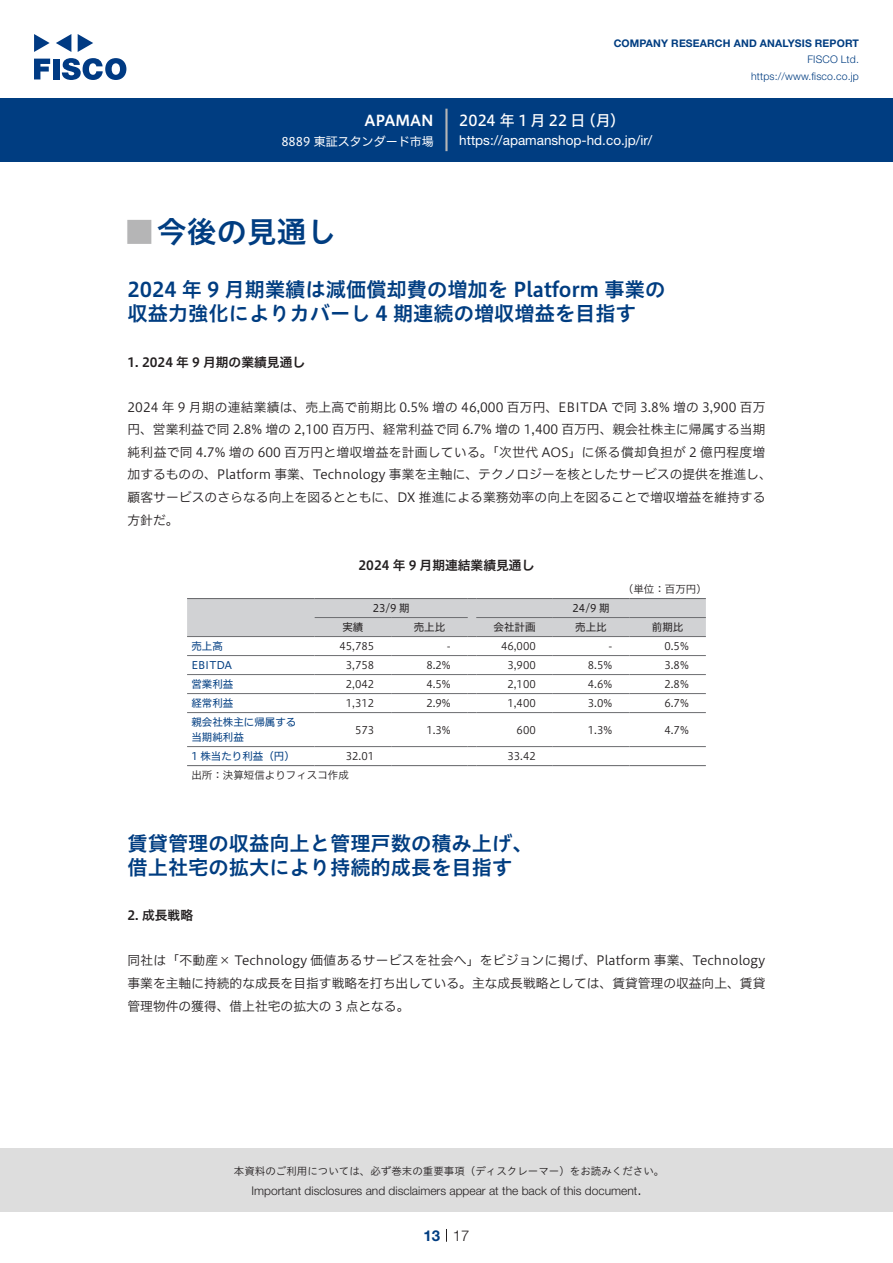
<style>
.page{position:relative;width:893px;height:1263px;background:#fff}
.page>*{position:absolute;margin:0;border:0;box-sizing:border-box;transform-origin:0 0}
.t1{font:30px "Hiragino UD Sans Std N W6";color:#003d81}
.t2{font:24px "Hiragino UD Sans Std N W6";color:#b5b5b6}
.中タイトル{font:20.25px/24px "Hiragino UD Sans Std W6";color:#003d81}
.t3{font:15px "Hiragino UD Sans F Std N W5";letter-spacing:.195em;color:#fff}
.t4{font:15px "Hiragino UD Sans F Std N W6";color:#fff}
.t5{font:300 15px "Helvetica Neue LT Std";color:#231f20}
.t6{font:700 15px "Helvetica Neue LT Std";color:#003d81}
.t7{font:13.5px "Helvetica Neue LT Std";color:#fff}
.本文{font:12.75px/22.5px "Hiragino UD Sans F Std N W3";color:#231f20}
.小タイトル{font:12.75px "Hiragino UD Sans F Std N W6";color:#231f20}
.チャートタイトル{font:12.75px "Hiragino UD Sans F Std N W6";color:#231f20}
.t8{font:300 12px "Helvetica Neue LT Std";color:#231f20}
.t9{font:12px "Hiragino UD Sans F Std N W4";color:#fff}
.表数字{font:10.5px "Hiragino UD Sans F Std N W3";color:#231f20}
.表左{font:10.5px "Hiragino UD Sans F Std N W4";color:#003d81}
.t10{font:10.5px "Hiragino UD Sans Std W3";color:#231f20}
.t11{font:700 10.5px "Helvetica Neue LT Std";letter-spacing:.015em;color:#003d81}
.t12{font:300 10.5px/16.5px "Helvetica Neue LT Std";letter-spacing:.015em;color:#003d81;text-align:right}
.表上{font:10.5px "Hiragino UD Sans F Std N W4";color:#231f20}
.表組み基本スタイル{font:10.5px "Hiragino UD Sans F Std N W3";color:#231f20}
.表単位{font:10.5px "Hiragino UD Sans F Std N W3";color:#231f20}
</style>
<div class="page">
<div style="left:0;top:1148px;width:893px;height:64px;background:#ddd"></div>
<svg style="left:34px;top:59px;width:16px;height:20px"></svg>
<div style="left:53px;top:59px;width:6px;height:20px;background:#003a83"></div>
<svg style="left:62px;top:58px;width:64px;height:22px"></svg>
<svg style="left:34px;top:34px;width:16px;height:18px"></svg>
<svg style="left:78px;top:34px;width:15px;height:18px"></svg>
<svg style="left:56px;top:34px;width:15px;height:18px"></svg>
<div style="left:0;top:98px;width:893px;height:64px;background:#003d81"></div>
<hr style="left:445px;top:109px;width:3px;height:42px;background:#b5b5b6">
<svg style="left:446px;top:1229px;width:1px;height:13px"></svg>
<hr style="left:187px;top:655px;width:128px;height:1px;background:#6c6d70">
<hr style="left:315px;top:655px;width:76px;height:1px;background:#6c6d70">
<hr style="left:391px;top:655px;width:77px;height:1px;background:#6c6d70">
<hr style="left:476px;top:655px;width:77px;height:1px;background:#6c6d70">
<hr style="left:553px;top:655px;width:76px;height:1px;background:#6c6d70">
<hr style="left:629px;top:655px;width:77px;height:1px;background:#6c6d70">
<hr style="left:187px;top:674px;width:128px;height:1px;background:#6c6d70">
<hr style="left:315px;top:674px;width:76px;height:1px;background:#6c6d70">
<hr style="left:391px;top:674px;width:77px;height:1px;background:#6c6d70">
<hr style="left:476px;top:674px;width:77px;height:1px;background:#6c6d70">
<hr style="left:553px;top:674px;width:76px;height:1px;background:#6c6d70">
<hr style="left:629px;top:674px;width:77px;height:1px;background:#6c6d70">
<hr style="left:187px;top:693px;width:128px;height:1px;background:#6c6d70">
<hr style="left:315px;top:693px;width:76px;height:1px;background:#6c6d70">
<hr style="left:391px;top:693px;width:77px;height:1px;background:#6c6d70">
<hr style="left:476px;top:693px;width:77px;height:1px;background:#6c6d70">
<hr style="left:553px;top:693px;width:76px;height:1px;background:#6c6d70">
<hr style="left:629px;top:693px;width:77px;height:1px;background:#6c6d70">
<hr style="left:187px;top:712px;width:128px;height:1px;background:#6c6d70">
<hr style="left:315px;top:712px;width:76px;height:1px;background:#6c6d70">
<hr style="left:391px;top:712px;width:77px;height:1px;background:#6c6d70">
<hr style="left:476px;top:712px;width:77px;height:1px;background:#6c6d70">
<hr style="left:553px;top:712px;width:76px;height:1px;background:#6c6d70">
<hr style="left:629px;top:712px;width:77px;height:1px;background:#6c6d70">
<hr style="left:187px;top:746px;width:128px;height:1px;background:#6c6d70">
<hr style="left:315px;top:746px;width:76px;height:1px;background:#6c6d70">
<hr style="left:391px;top:746px;width:77px;height:1px;background:#6c6d70">
<hr style="left:476px;top:746px;width:77px;height:1px;background:#6c6d70">
<hr style="left:553px;top:746px;width:76px;height:1px;background:#6c6d70">
<hr style="left:629px;top:746px;width:77px;height:1px;background:#6c6d70">
<svg style="left:187px;top:598px;width:519px;height:39px;background:#cacbcd"></svg>
<hr style="left:476px;top:598px;width:77px;height:1px;background:#6c6d70">
<hr style="left:553px;top:598px;width:76px;height:1px;background:#6c6d70">
<hr style="left:629px;top:598px;width:77px;height:1px;background:#6c6d70">
<hr style="left:187px;top:765px;width:128px;height:1px;background:#6c6d70">
<hr style="left:315px;top:765px;width:76px;height:1px;background:#6c6d70">
<hr style="left:391px;top:765px;width:77px;height:1px;background:#6c6d70">
<hr style="left:476px;top:765px;width:77px;height:1px;background:#6c6d70">
<hr style="left:553px;top:765px;width:76px;height:1px;background:#6c6d70">
<hr style="left:629px;top:765px;width:77px;height:1px;background:#6c6d70">
<p class="t4" style="left:364px;top:109px;width:71px">APAMAN</p>
<p class="t9" style="left:281px;top:132px;width:154px">8889 東証スタンダード市場</p>
<p class="t11" style="left:614px;top:37px;width:247px">COMPANY RESEARCH AND ANALYSIS REPORT</p>
<p class="t12" style="left:751px;top:51px;width:109px">FISCO Ltd. https://www.fisco.co j p.</p>
<p class="t3" style="left:581px;top:109px;width:46px">（月(</p>
<p class="t3" style="left:459px;top:109px;width:128px">2024年1月22日</p>
<p class="t7" style="left:459px;top:132px;width:195px">https://apamanshop- h d . c o j p. /i r/</p>
<p class="t1" style="left:157px;top:209px;width:181px">今後の見通し</p>
<p class="t2" style="left:128px;top:213px;width:25px">█</p>
<p class="中タイトル" style="left:128px;top:276px;width:539px">2024 年 9 月期業績は減価償却費の増加を Platform 事業の収益力強化によりカバーし 4 期連続の増収増益を目指す</p>
<p class="小タイトル" style="left:128px;top:352px;width:179px">1. 2024 年 9 月期の業績見通し</p>
<p class="本文" style="left:128px;top:395px;width:646px">2024 年 9 月期の連結業績は、売上高で前期比 0.5% 増の 46,000 百万円、EBITDA で同 3.8% 増の 3,900 百万円、営業利益で同 2.8% 増の 2,100 百万円、経常利益で同 6.7% 増の 1,400 百万円、親会社株主に帰属する当期純利益で同 4.7% 増の 600 百万円と増収増益を計画している。「次世代 AOS」に係る償却負担が 2 億円程度増加するものの、Platform 事業、Technology 事業を主軸に、テクノロジーを核としたサービスの提供を推進し、顧客サービスのさらなる向上を図るとともに、DX 推進による業務効率の向上を図ることで増収増益を維持する方針だ。</p>
<p class="チャートタイトル" style="left:359px;top:555px;width:177px">2024 年 9 月期連結業績見通し</p>
<p class="表単位" style="left:623px;top:581px;width:85px">（単位：百万円(</p>
<p class="表上" style="left:573px;top:600px;width:39px">24/9 期</p>
<p class="表上" style="left:373px;top:600px;width:39px">23/9 期</p>
<p class="表上" style="left:342px;top:619px;width:22px">実績</p>
<p class="表上" style="left:414px;top:619px;width:33px">売上比</p>
<p class="表上" style="left:493px;top:619px;width:43px">会社計画</p>
<p class="表上" style="left:575px;top:619px;width:33px">売上比</p>
<p class="表上" style="left:652px;top:619px;width:33px">前期比</p>
<p class="表左" style="left:191px;top:638px;width:33px">売上高</p>
<p class="表数字" style="left:339px;top:638px;width:36px">45,785</p>
<p class="表数字" style="left:447px;top:638px;width:5px">-</p>
<p class="表数字" style="left:501px;top:638px;width:36px">46,000</p>
<p class="表数字" style="left:608px;top:638px;width:5px">-</p>
<p class="表数字" style="left:664px;top:638px;width:26px">0.5%</p>
<p class="表左" style="left:191px;top:657px;width:42px">EBITDA</p>
<p class="表数字" style="left:346px;top:657px;width:30px">3,758</p>
<p class="表数字" style="left:426px;top:657px;width:26px">8.2%</p>
<p class="表数字" style="left:507px;top:657px;width:30px">3,900</p>
<p class="表数字" style="left:588px;top:657px;width:26px">8.5%</p>
<p class="表数字" style="left:664px;top:657px;width:26px">3.8%</p>
<p class="表左" style="left:191px;top:676px;width:43px">営業利益</p>
<p class="表数字" style="left:346px;top:676px;width:30px">2,042</p>
<p class="表数字" style="left:426px;top:676px;width:26px">4.5%</p>
<p class="表数字" style="left:507px;top:676px;width:30px">2,100</p>
<p class="表数字" style="left:588px;top:676px;width:26px">4.6%</p>
<p class="表数字" style="left:664px;top:676px;width:26px">2.8%</p>
<p class="表左" style="left:191px;top:695px;width:43px">経常利益</p>
<p class="表左" style="left:191px;top:714px;width:106px">親会社株主に帰属する</p>
<p class="表左" style="left:191px;top:729px;width:54px">当期純利益</p>
<p class="表数字" style="left:346px;top:695px;width:30px">1,312</p>
<p class="表数字" style="left:355px;top:722px;width:21px">573</p>
<p class="表数字" style="left:426px;top:695px;width:26px">2.9%</p>
<p class="表数字" style="left:426px;top:722px;width:26px">1.3%</p>
<p class="表数字" style="left:507px;top:695px;width:30px">1,400</p>
<p class="表数字" style="left:517px;top:722px;width:21px">600</p>
<p class="表数字" style="left:588px;top:695px;width:26px">3.0%</p>
<p class="表数字" style="left:588px;top:722px;width:26px">1.3%</p>
<p class="表数字" style="left:664px;top:695px;width:26px">6.7%</p>
<p class="表数字" style="left:664px;top:722px;width:26px">4.7%</p>
<p class="表左" style="left:191px;top:748px;width:105px">1 株当たり利益（円(</p>
<p class="表組み基本スタイル" style="left:191px;top:767px;width:159px">出所：決算短信よりフィスコ作成</p>
<p class="表数字" style="left:346px;top:748px;width:30px">32.01</p>
<p class="表数字" style="left:507px;top:748px;width:30px">33.42</p>
<p class="中タイトル" style="left:128px;top:830px;width:406px">賃貸管理の収益向上と管理戸数の積み上げ、借上社宅の拡大により持続的成長を目指す</p>
<p class="小タイトル" style="left:128px;top:906px;width:67px">2. 成長戦略</p>
<p class="本文" style="left:128px;top:949px;width:639px;text-align:justify">同社は「不動産× Technology 価値あるサービスを社会へ」をビジョンに掲げ、Platform 事業、Technology事業を主軸に持続的な成長を目指す戦略を打ち出している。主な成長戦略としては、賃貸管理の収益向上、賃貸管理物件の獲得、借上社宅の拡大の 3 点となる。</p>
<p class="t10" style="left:234px;top:1163px;width:432px">本資料のご利用については、必ず巻末の重要事項（ディスクレーマー）をお読みください。</p>
<p class="t5" style="left:637px;top:1180px;width:6px">.</p>
<p class="t8" style="left:251px;top:1183px;width:387px">Important disclosures and disclaimers appear at the back of this document</p>
<p class="t6" style="left:423px;top:1226px;width:18px">13</p>
<p class="t5" style="left:453px;top:1226px;width:18px">17</p>
</div>
